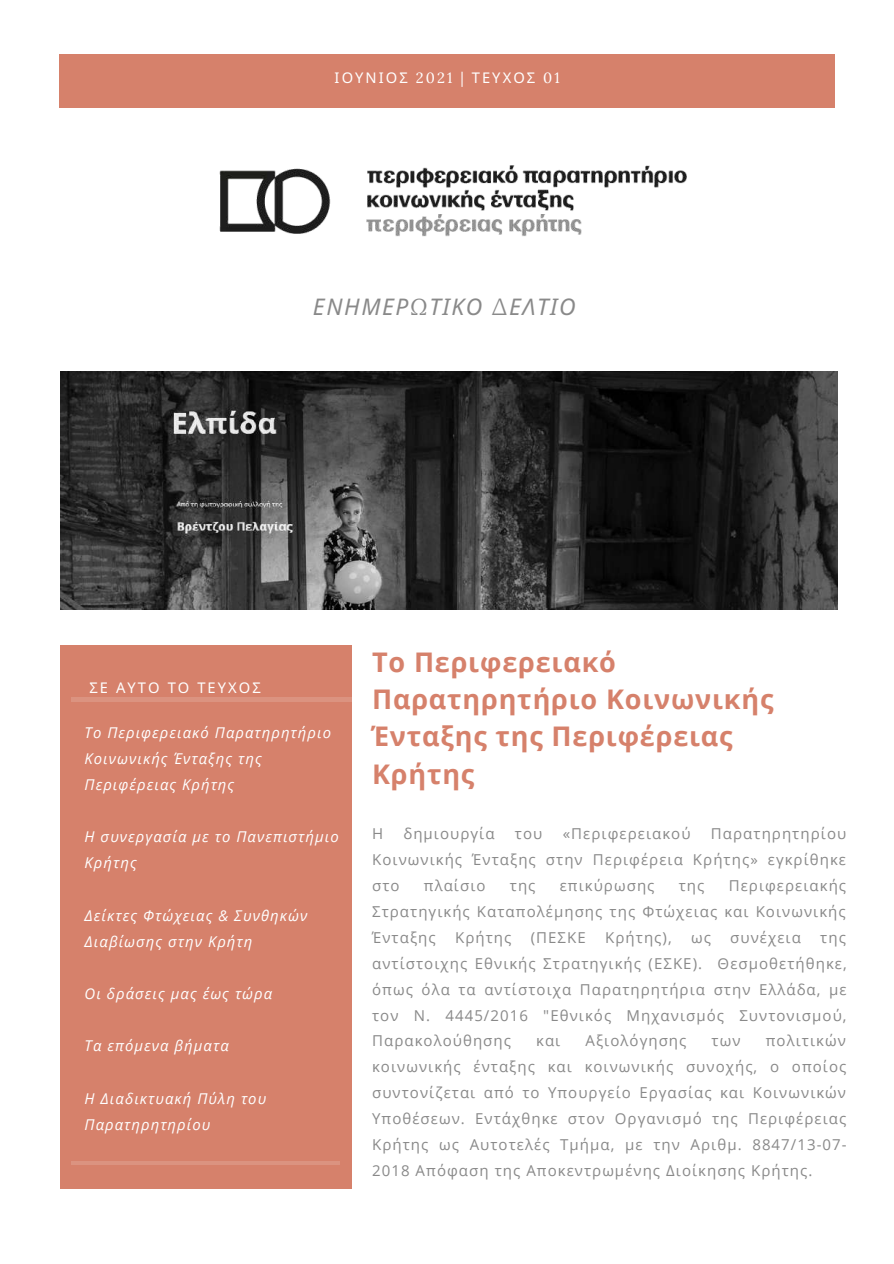
<style>
.page{position:relative;width:894px;height:1264px;background:#fff}
.page>*{position:absolute;margin:0;border:0;box-sizing:border-box;transform-origin:0 0}
.t1{font:700 27px/37.2px "Open Sans";letter-spacing:.03em;color:#d6816b}
.t2{font:italic 22.95px "Noto Sans";letter-spacing:.07em;color:#898989}
.t3{font:15px/26px "Open Sans";letter-spacing:.07em;color:#898989;text-align:justify}
.t4{font:italic 14.85px/26.1px "Open Sans";letter-spacing:.07em;color:#fff}
.t5{font:14.7px "Noto Sans";letter-spacing:.14em;color:#fff}
.s1{font-family:"Lora"}
</style>
<div class="page">
<div style="left:60px;top:54px;width:774px;height:53px;background:#d6816b"></div>
<div style="left:60px;top:645px;width:291px;height:543px;background:#d6816b"></div>
<hr style="left:71px;top:1161px;width:269px;height:3px;background:#fff">
<hr style="left:71px;top:697px;width:284px;height:4px;background:#db9380">
<img style="left:60px;top:372px;width:777px;height:237px">
<img style="left:219px;top:165px;width:468px;height:72px">
<p class="t5" style="left:334px;top:67px;width:227px">ΙΟΥΝΙΟΣ <span class="s1">2021 |</span> ΤΕΥΧΟΣ <span class="s1">01</span></p>
<h2 class="t2" style="left:313px;top:290px;width:264px">ΕΝΗΜΕΡ<span class="s1">Ω</span>ΤΙΚΟ <span class="s1">Δ</span>ΕΛΤΙΟ</h2>
<p class="t5" style="left:89px;top:677px;width:173px">ΣΕ ΑΥΤΟ ΤΟ ΤΕΥΧΟΣ</p>
<p class="t4" style="left:85px;top:719px;width:248px">Το Περιφερειακό Παρατηρητήριο<br>Κοινωνικής Ένταξης της<br>Περιφέρειας Κρήτης</p>
<p class="t4" style="left:85px;top:823px;width:256px">Η συνεργασία με το Πανεπιστήμιο<br>Κρήτης</p>
<p class="t4" style="left:85px;top:901px;width:224px">Δείκτες Φτώχειας &amp; Συνθηκών<br>Διαβίωσης στην Κρήτη</p>
<p class="t4" style="left:85px;top:980px;width:189px">Οι δράσεις μας έως τώρα</p>
<p class="t4" style="left:85px;top:1032px;width:146px">Τα επόμενα βήματα</p>
<p class="t4" style="left:85px;top:1084px;width:183px">Η Διαδικτυακή Πύλη του<br>Παρατηρητηρίου</p>
<h1 class="t1" style="left:372px;top:643px;width:403px">Το Περιφερειακό<br>Παρατηρητήριο Κοινωνικής<br>Ένταξης της Περιφέρειας<br>Κρήτης</h1>
<p class="t3" style="left:372px;top:820px;width:475px;text-indent:339px">Παρατηρητηρίου Κοινωνικής Ένταξης στην Περιφέρεια Κρήτης» εγκρίθηκε στο</p>
<p class="t3" style="left:372px;top:820px;width:13px">Η</p>
<p class="t3" style="left:403px;top:820px;width:92px">δημιουργία</p>
<p class="t3" style="left:515px;top:820px;width:29px">του</p>
<p class="t3" style="left:562px;top:820px;width:129px">«Περιφερειακού</p>
<p class="t3" style="left:372px;top:872px;width:475px;text-indent:356px">Περιφερειακής Στρατηγικής Καταπολέμησης της Φτώχειας και Κοινωνικής Ένταξης</p>
<p class="t3" style="left:424px;top:872px;width:63px">πλαίσιο</p>
<p class="t3" style="left:509px;top:872px;width:27px">της</p>
<p class="t3" style="left:559px;top:872px;width:96px">επικύρωσης</p>
<p class="t3" style="left:678px;top:872px;width:27px">της</p>
<p class="t3" style="left:455px;top:924px;width:58px">Κρήτης</p>
<p class="t3" style="left:530px;top:924px;width:57px">(ΠΕΣΚΕ</p>
<p class="t3" style="left:605px;top:924px;width:68px">Κρήτης),</p>
<p class="t3" style="left:691px;top:924px;width:21px">ως</p>
<p class="t3" style="left:730px;top:924px;width:72px">συνέχεια</p>
<p class="t3" style="left:372px;top:924px;width:476px;text-indent:448px">της αντίστοιχης Εθνικής Στρατηγικής (ΕΣΚΕ). Θεσμοθετήθηκε, όπως όλα τα αντίστοιχα Παρατηρητήρια στην Ελλάδα, με τον Ν. 4445/2016 "Εθνικός Μηχανισμός Συντονισμού, Παρακολούθησης</p>
<p class="t3" style="left:372px;top:1027px;width:476px;text-indent:393px">πολιτικών κοινωνικής ένταξης και κοινωνικής συνοχής, ο οποίος συντονίζεται από το Υπουργείο Εργασίας και Κοινωνικών Υποθέσεων. Εντάχθηκε στον Οργανισμό της Περιφέρειας Κρήτης ως Αυτοτελές Τμήμα, με την Αριθμ. 8847/13-07- 2018 Απόφαση της Αποκεντρωμένης Διοίκησης Κρήτης.</p>
<p class="t3" style="left:536px;top:1027px;width:26px">και</p>
<p class="t3" style="left:585px;top:1027px;width:102px">Αξιολόγησης</p>
<p class="t3" style="left:711px;top:1027px;width:30px">των</p>
</div>
